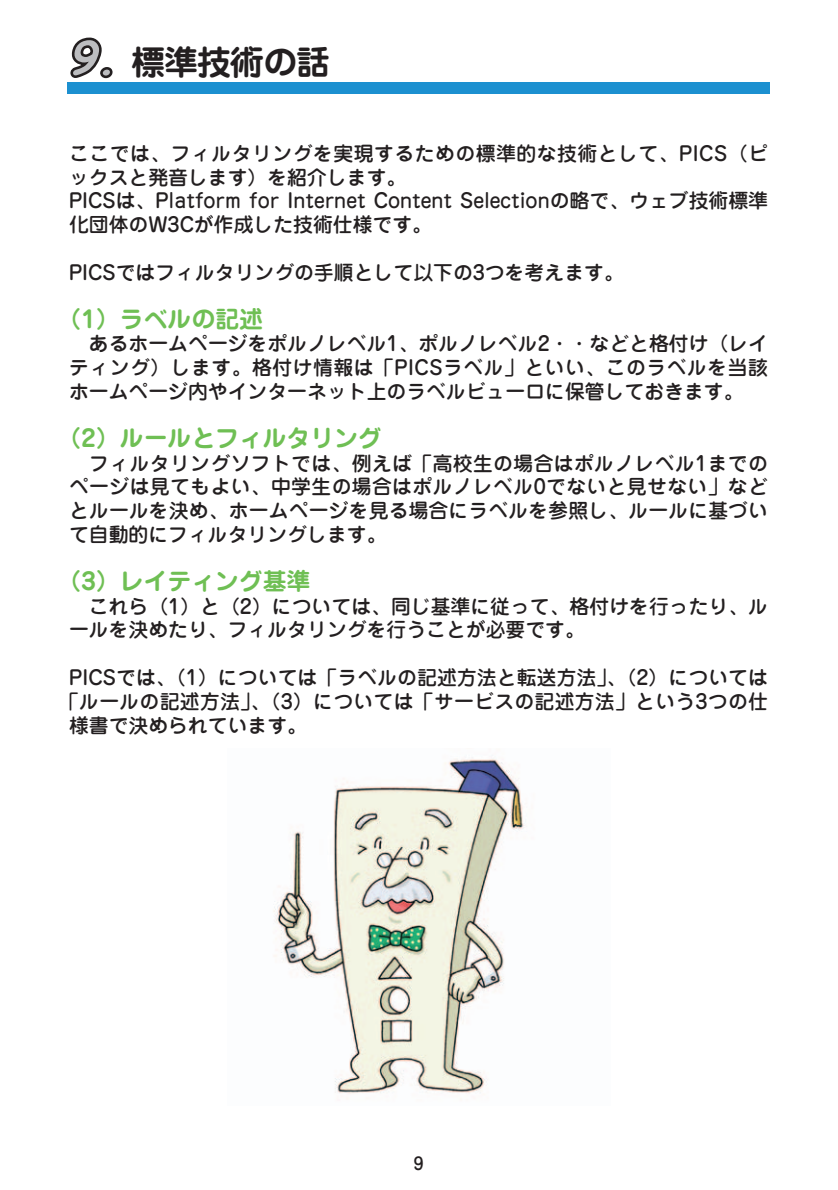
<style>
.page{position:relative;width:838px;height:1190px;background:#fff}
.page>*{position:absolute;margin:0;border:0;box-sizing:border-box;transform-origin:0 0}
.t1{font:700 34px "Jun 501";letter-spacing:-.03em;color:#231f20}
.t2{font:700 23.8px "Jun 501";color:#6fbf54}
.t3{font:500 19.8px/23.8px "Jun 34";color:#231f20}
.t4{font:500 17px "Jun 34";color:#231f20}
</style>
<div class="page">
<div style="left:67px;top:82px;width:703px;height:12px;background:#1c90d0"></div>
<img style="left:273px;top:757px;width:251px;height:337px">
<svg style="left:70px;top:37px;width:43px;height:42px"></svg>
<h1 class="t1" style="left:131px;top:50px;width:200px">標準技術の話</h1>
<p class="t3" style="left:69px;top:144px;width:700px">ここでは、フィルタリングを実現するための標準的な技術として、PICS（ピックスと発音します）を紹介します。<br>PICSは、Platform for Internet Content Selectionの略で、ウェブ技術標準化団体のW3Cが作成した技術仕様です。</p>
<p class="t3" style="left:69px;top:263px;width:556px">PICSではフィルタリングの手順として以下の3つを考えます。</p>
<p class="t2" style="left:57px;top:310px;width:207px">（1）ラベルの記述</p>
<p class="t3" style="left:69px;top:334px;width:701px;text-align:justify;text-indent:20px">あるホームページをポルノレベル1、ポルノレベル2・・などと格付け（レイティング）します。格付け情報は「PICSラベル」といい、このラベルを当該ホームページ内やインターネット上のラベルビューロに保管しておきます。</p>
<p class="t2" style="left:57px;top:429px;width:326px">（2）ルールとフィルタリング</p>
<p class="t3" style="left:69px;top:453px;width:701px;text-align:justify;text-indent:20px">フィルタリングソフトでは、例えば「高校生の場合はポルノレベル1までのページは見てもよい、中学生の場合はポルノレベル0でないと見せない」などとルールを決め、ホームページを見る場合にラベルを参照し、ルールに基づいて自動的にフィルタリングします。</p>
<p class="t2" style="left:57px;top:572px;width:255px">（3）レイティング基準</p>
<p class="t3" style="left:69px;top:596px;width:701px;text-indent:20px">これら（1）と（2）については、同じ基準に従って、格付けを行ったり、ルールを決めたり、フィルタリングを行うことが必要です。</p>
<p class="t3" style="left:69px;top:668px;width:700px">PICSでは、（1）については「ラベルの記述方法と転送方法」、（2）については</p>
<p class="t3" style="left:59px;top:692px;width:710px">「ルールの記述方法」、（3）については「サービスの記述方法」という3つの仕</p>
<p class="t3" style="left:69px;top:716px;width:240px">様書で決められています。</p>
<p class="t4" style="left:413px;top:1157px;width:12px">9</p>
</div>
